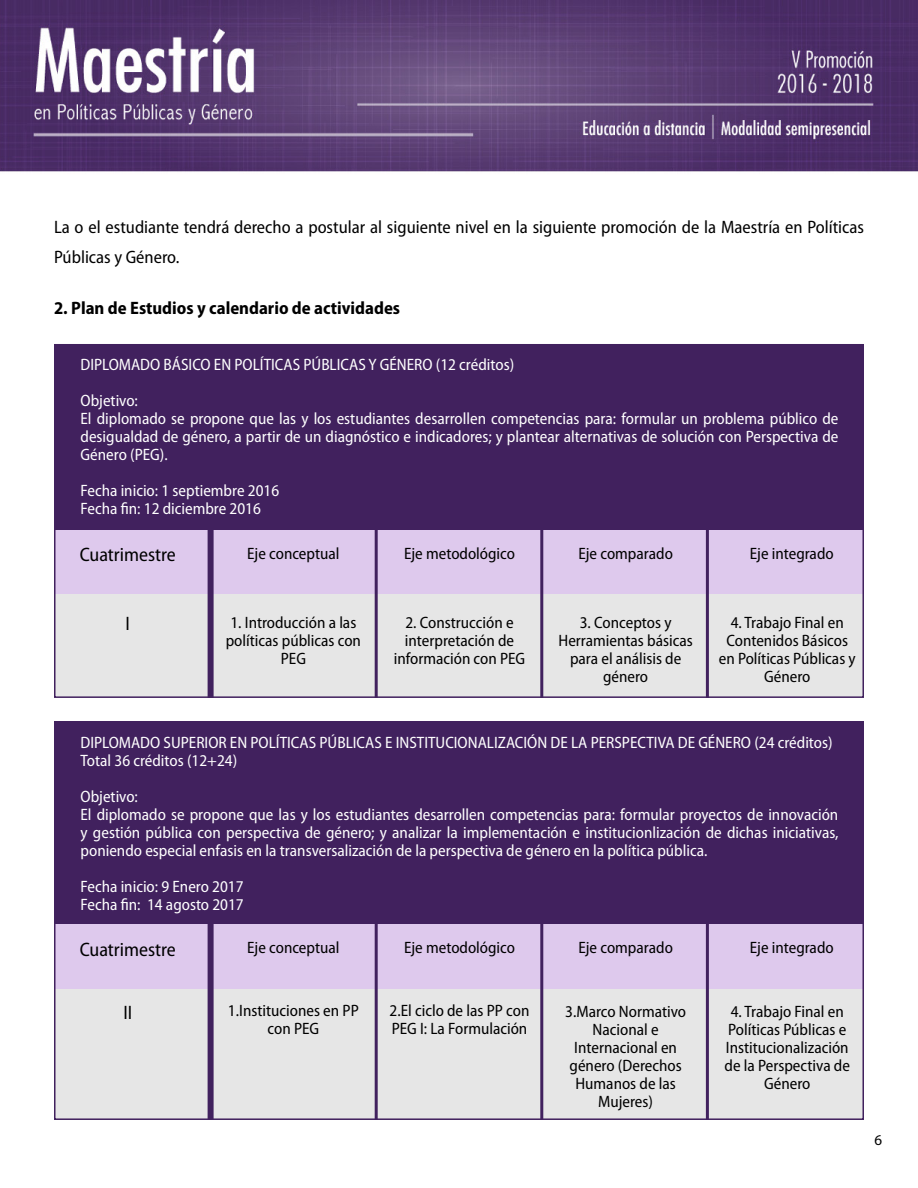
<style>
.page{position:relative;width:918px;height:1188px;background:#fff}
.page>*{position:absolute;margin:0;border:0;box-sizing:border-box;transform-origin:0 0}
.t1{font:semi-condensed 19.5px "Myriad Pro";color:#000}
.t2{font:semi-condensed 18px/30px "Myriad Pro";color:#000}
.t3{font:700 semi-condensed 18px "Myriad Pro";color:#000}
.t4{font:semi-condensed 16.5px/18px "Myriad Pro";color:#fff}
.t5{font:semi-condensed 16.5px/18px "Myriad Pro";color:#000;text-align:center}
.t6{font:15px "Myriad Pro";color:#000}
</style>
<div class="page">
<img style="left:0;top:0;width:918px;height:722px">
<div style="left:54px;top:344px;width:810px;height:186px;background:#41215e"></div>
<div style="left:54px;top:722px;width:810px;height:204px;background:#41215e"></div>
<div style="left:54px;top:530px;width:810px;height:65px;background:#dec9ed"></div>
<div style="left:54px;top:925px;width:810px;height:64px;background:#dec9ed"></div>
<div style="left:54px;top:595px;width:810px;height:103px;background:#e6e6e6"></div>
<div style="left:54px;top:989px;width:810px;height:131px;background:#e6e6e6"></div>
<div style="left:208px;top:526px;width:6px;height:172px;background:#41215e"></div>
<div style="left:208px;top:921px;width:6px;height:199px;background:#41215e"></div>
<hr style="left:375px;top:526px;width:3px;height:172px;background:#41215e">
<hr style="left:375px;top:921px;width:3px;height:199px;background:#41215e">
<hr style="left:540px;top:526px;width:3px;height:172px;background:#41215e">
<hr style="left:540px;top:921px;width:3px;height:199px;background:#41215e">
<hr style="left:706px;top:526px;width:3px;height:172px;background:#41215e">
<hr style="left:706px;top:921px;width:3px;height:199px;background:#41215e">
<div style="left:54px;top:344px;width:810px;height:354px;border:2px solid #41215e"></div>
<div style="left:54px;top:722px;width:810px;height:398px;border:2px solid #41215e"></div>
<p class="t2" style="left:54px;top:212px;width:812px">La o el estudiante tendrá derecho a postular al siguiente nivel en la siguiente promoción de la Maestría en Políticas<br>Públicas y Género.</p>
<p class="t3" style="left:54px;top:296px;width:348px">2. Plan de Estudios y calendario de actividades</p>
<p class="t4" style="left:81px;top:347px;width:435px;line-height:36px">DIPLOMADO BÁSICO EN POLÍTICAS PÚBLICAS Y GÉNERO (12 créditos)<br>Objetivo:</p>
<p class="t4" style="left:81px;top:410px;width:759px;text-align:justify">El diplomado se propone que las y los estudiantes desarrollen competencias para: formular un problema público de desigualdad de género, a partir de un diagnóstico e indicadores; y plantear alternativas de solución con Perspectiva de Género (PEG).</p>
<p class="t4" style="left:81px;top:482px;width:200px">Fecha inicio: 1 septiembre 2016<br>Fecha fin: 12 diciembre 2016</p>
<p class="t1" style="left:80px;top:543px;width:98px">Cuatrimestre</p>
<p class="t5" style="left:247px;top:544px;width:94px">Eje conceptual</p>
<p class="t5" style="left:404px;top:544px;width:112px">Eje metodológico</p>
<p class="t5" style="left:578px;top:544px;width:96px">Eje comparado</p>
<p class="t5" style="left:750px;top:544px;width:85px">Eje integrado</p>
<p class="t1" style="left:126px;top:612px;width:6px">I</p>
<p class="t5" style="left:226px;top:613px;width:137px">1. Introducción a las políticas públicas con<br>PEG</p>
<p class="t5" style="left:394px;top:613px;width:133px">2. Construcción e interpretación de información con PEG</p>
<p class="t5" style="left:559px;top:613px;width:136px">3. Conceptos y<br>Herramientas básicas para el análisis de género</p>
<p class="t5" style="left:719px;top:613px;width:138px">4. Trabajo Final en<br>Contenidos Básicos en Políticas Públicas y<br>Género</p>
<p class="t4" style="left:81px;top:733px;width:754px">DIPLOMADO SUPERIOR EN POLÍTICAS PÚBLICAS E INSTITUCIONALIZACIÓN DE LA PERSPECTIVA DE GÉNERO (24 créditos)<br>Total 36 créditos (12+24)</p>
<p class="t4" style="left:81px;top:787px;width:760px">Objetivo:<br>El diplomado se propone que las y los estudiantes desarrollen competencias para: formular proyectos de innovación y gestión pública con perspectiva de género; y analizar la implementación e institucionlización de dichas iniciativas, poniendo especial enfasis en la transversalización de la perspectiva de género en la política pública.</p>
<p class="t4" style="left:81px;top:877px;width:165px">Fecha inicio: 9 Enero 2017<br>Fecha fin: 14 agosto 2017</p>
<p class="t1" style="left:80px;top:937px;width:98px">Cuatrimestre</p>
<p class="t1" style="left:123px;top:1000px;width:10px">II</p>
<p class="t5" style="left:247px;top:939px;width:94px">Eje conceptual</p>
<p class="t5" style="left:228px;top:1002px;width:132px">1.Instituciones en PP con PEG</p>
<p class="t5" style="left:404px;top:939px;width:112px">Eje metodológico</p>
<p class="t5" style="left:390px;top:1002px;width:141px;text-align:left">2.El ciclo de las PP con<br>PEG I: La Formulación</p>
<p class="t5" style="left:578px;top:939px;width:96px">Eje comparado</p>
<p class="t5" style="left:565px;top:1002px;width:122px">3.Marco Normativo<br>Nacional e<br>Internacional en género (Derechos<br>Humanos de las<br>Mujeres)</p>
<p class="t5" style="left:750px;top:939px;width:85px">Eje integrado</p>
<p class="t5" style="left:725px;top:1002px;width:127px">4. Trabajo Final en<br>Políticas Públicas e<br>Institucionalización de la Perspectiva de<br>Género</p>
<p class="t6" style="left:874px;top:1131px;width:9px">6</p>
</div>
